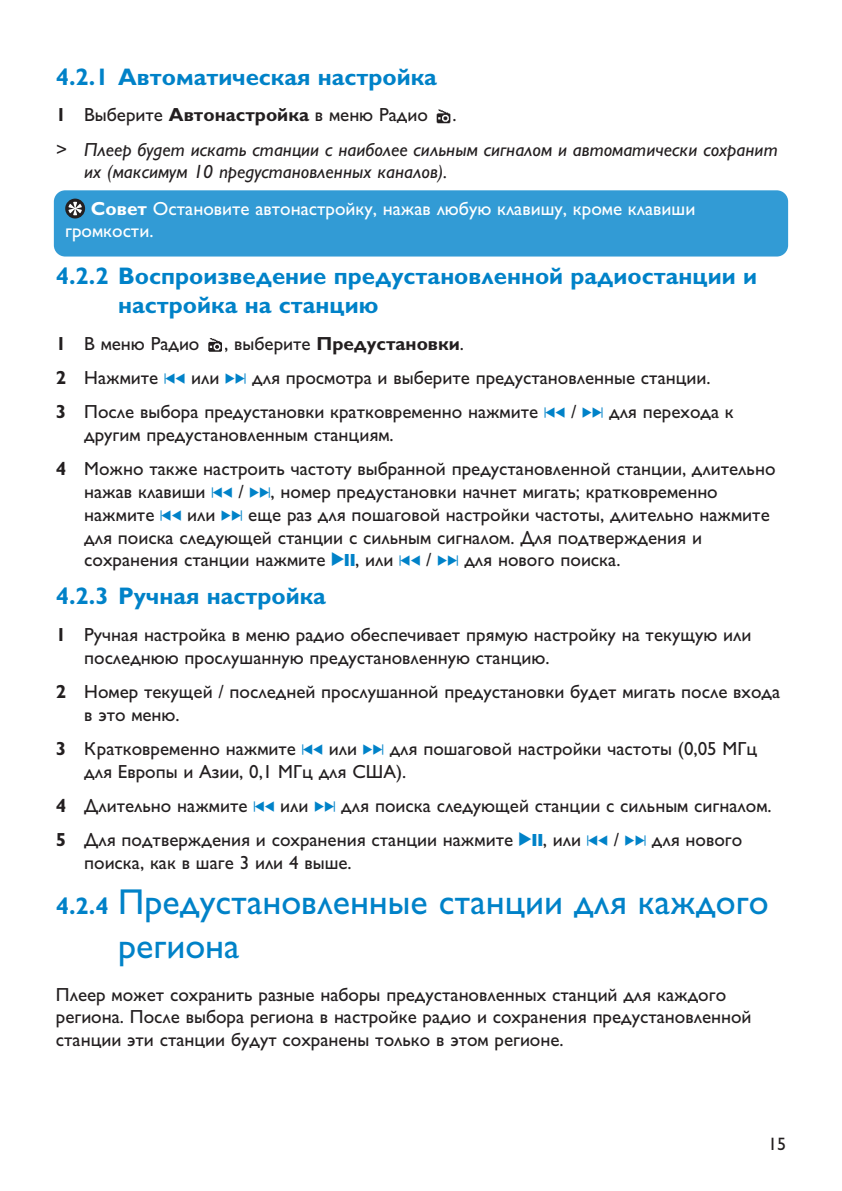
<style>
.page{position:relative;width:842px;height:1191px;background:#fff}
.page>*{position:absolute;margin:0;border:0;box-sizing:border-box;transform-origin:0 0}
.t1{font:36px/43.2px "Gill Sans Cyr";color:#0082c8}
.t2{font:700 24px/28.8px "Gill Sans Cyr";color:#0082c8}
.t3{font:19px/22.8px "Gill Sans Cyr";color:#231f20}
.t4{font:19px/22.8px "Gill Sans Cyr MT Inclined";color:#231f20}
.t5{font:19px/22.8px "Gill Sans Cyr";color:#fff}
.t6{font:18px "Gill Sans Cyr";color:#231f20}
.s1{font-weight:700}
.s2{font-family:"Gill Alt One";font-style:italic}
.s3{font-family:"Audio Four 4";color:#0082c8}
.s4{font-weight:700;font-size:24px}
</style>
<div class="page">
<svg style="left:208px;top:338px;width:14px;height:14px"></svg>
<svg style="left:436px;top:109px;width:15px;height:15px"></svg>
<svg style="left:437px;top:110px;width:13px;height:13px"></svg>
<div style="left:54px;top:190px;width:734px;height:66px;background:#329bd5;border-radius:11px"></div>
<svg style="left:65px;top:199px;width:20px;height:19px"></svg>
<svg style="left:69px;top:202px;width:13px;height:13px"></svg>
<p class="t2" style="left:56px;top:65px;width:383px">4.2.1 Автоматическая настройка</p>
<p class="t3" style="left:56px;top:106px;width:373px"><span class="s1">1</span> Выберите <span class="s1">Автонастройка</span> в меню Радио</p>
<p class="t3" style="left:453px;top:106px;width:6px">.</p>
<p class="t4" style="left:84px;top:140px;width:695px;text-indent:-28px"><span class="s2">&gt;</span> Плеер будет искать станции с наиболее сильным сигналом и автоматически сохранит их (максимум 10 предустановленных каналов).</p>
<p class="t5" style="left:65px;top:199px;width:632px;text-indent:26px"><span class="s1">Совет</span> Остановите автонастройку, нажав любую клавишу, кроме клавиши громкости.</p>
<p class="t2" style="left:118px;top:265px;width:640px;text-indent:-62px">4.2.2 Воспроизведение предустановленной радиостанции и настройка на станцию</p>
<p class="t3" style="left:56px;top:334px;width:145px"><span class="s1">1</span> В меню Радио</p>
<p class="t3" style="left:56px;top:328px;width:679px;line-height:34.2px;text-indent:168px">, выберите <span class="s1">Предустановки</span>.<br><span class="s1">2</span> Нажмите <span class="s3">J(</span> или <span class="s3">)K</span> для просмотра и выберите предустановленные станции.<br><span class="s1">3</span> После выбора предустановки кратковременно нажмите <span class="s3">J(</span> / <span class="s3">)K</span> для перехода к</p>
<p class="t3" style="left:56px;top:420px;width:721px;line-height:34.2px;text-indent:28px">другим предустановленным станциям.<br><span class="s1">4</span> Можно также настроить частоту выбранной предустановленной станции, длительно</p>
<p class="t3" style="left:84px;top:482px;width:687px">нажав клавиши <span class="s3">J(</span> / <span class="s3">)K</span>, номер предустановки начнет мигать; кратковременно нажмите <span class="s3">J(</span> или <span class="s3">)K</span> еще раз для пошаговой настройки частоты, длительно нажмите для поиска следующей станции с сильным сигналом. Для подтверждения и сохранения станции нажмите <span class="s3">2;</span>, или <span class="s3">J(</span> / <span class="s3">)K</span> для нового поиска.</p>
<p class="t2" style="left:56px;top:584px;width:272px">4.2.3 Ручная настройка</p>
<p class="t3" style="left:84px;top:625px;width:669px;text-indent:-28px"><span class="s1">1</span> Ручная настройка в меню радио обеспечивает прямую настройку на текущую или последнюю прослушанную предустановленную станцию.</p>
<p class="t3" style="left:84px;top:682px;width:697px;text-indent:-28px"><span class="s1">2</span> Номер текущей / последней прослушанной предустановки будет мигать после входа в это меню.</p>
<p class="t3" style="left:84px;top:739px;width:674px;text-indent:-28px"><span class="s1">3</span> Кратковременно нажмите <span class="s3">J(</span> или <span class="s3">)K</span> для пошаговой настройки частоты (0,05 МГц для Европы и Азии, 0,1 МГц для США).</p>
<p class="t3" style="left:56px;top:790px;width:717px;line-height:34.2px"><span class="s1">4</span> Длительно нажмите <span class="s3">J(</span> или <span class="s3">)K</span> для поиска следующей станции с сильным сигналом.<br><span class="s1">5</span> Для подтверждения и сохранения станции нажмите <span class="s3">2;</span>, или <span class="s3">J(</span> / <span class="s3">)K</span> для нового</p>
<p class="t3" style="left:84px;top:853px;width:269px">поиска, как в шаге 3 или 4 выше.</p>
<h1 class="t1" style="left:118px;top:884px;width:652px;text-indent:-62px"><span class="s4">4.2.4</span> Предустановленные станции для каждого региона</h1>
<p class="t3" style="left:56px;top:984px;width:697px">Плеер может сохранить разные наборы предустановленных станций для каждого региона. После выбора региона в настройке радио и сохранения предустановленной станции эти станции будут сохранены только в этом регионе.</p>
<p class="t6" style="left:768px;top:1137px;width:19px">15</p>
</div>
